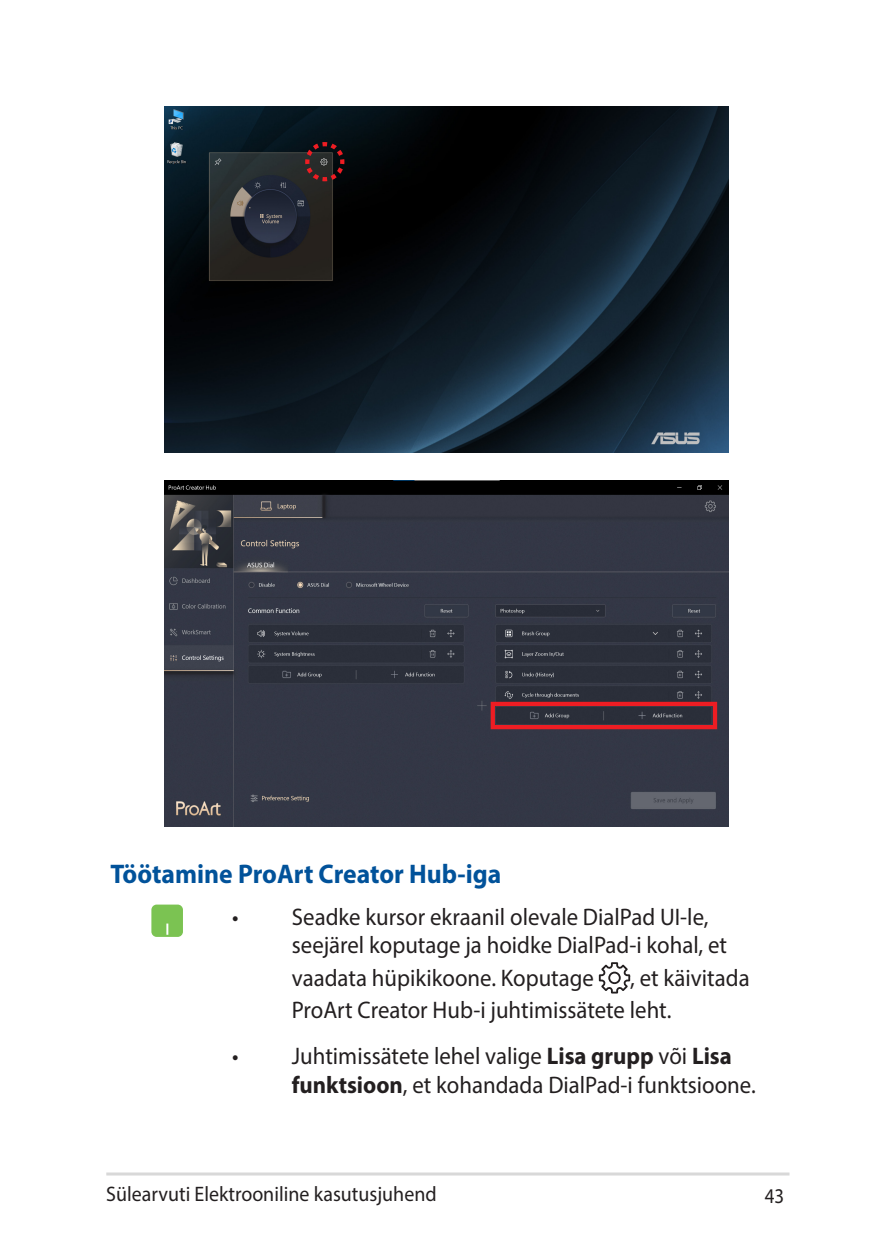
<style>
.page{position:relative;width:893px;height:1259px;background:#fff}
.page>*{position:absolute;margin:0;border:0;box-sizing:border-box;transform-origin:0 0}
.t1{font:700 27px "Myriad Pro";color:#01529a;scale:.95 1}
.t2{font:24px/28.8px "Myriad Pro";color:#231f20;scale:.95 1}
.t3{font:21px "Myriad Pro";color:#231f20;scale:.95 1}
.t4{font:21px "Myriad Pro";color:#231f20;scale:.9 1}
.s1{font-weight:700}
</style>
<div class="page">
<hr style="left:106px;top:1172px;width:683px;height:3px;background:#d8d8d8">
<div style="left:151px;top:904px;width:32px;height:33px;background:#7bc352;border-radius:5px"></div>
<svg style="left:166px;top:923px;width:2px;height:11px"></svg>
<svg style="left:599px;top:962px;width:31px;height:31px"></svg>
<img style="left:165px;top:480px;width:563px;height:347px">
<div style="left:491px;top:702px;width:226px;height:27px;border:4px solid #ee1d23"></div>
<img style="left:165px;top:106px;width:563px;height:346px">
<svg style="left:303px;top:140px;width:44px;height:44px;background:#321e1f"></svg>
<p class="t1" style="left:111px;top:856px;width:413px">Töötamine ProArt Creator Hub-iga</p>
<p class="t2" style="left:292px;top:902px;width:460px;text-indent:-60px">• Seadke kursor ekraanil olevale DialPad UI-le, seejärel koputage ja hoidke DialPad-i kohal, et</p>
<p class="t2" style="left:292px;top:963px;width:320px">vaadata hüpikikoone. Koputage</p>
<p class="t2" style="left:292px;top:961px;width:483px;line-height:32.4px;text-indent:338px">, et käivitada<br>ProArt Creator Hub-i juhtimissätete leht.</p>
<p class="t2" style="left:292px;top:1041px;width:490px;text-indent:-60px">• Juhtimissätete lehel valige <span class="s1">Lisa grupp</span> või <span class="s1">Lisa funktsioon</span>, et kohandada DialPad-i funktsioone.</p>
<p class="t3" style="left:106px;top:1180px;width:349px">Sülearvuti Elektrooniline kasutusjuhend</p>
<p class="t4" style="left:765px;top:1182px;width:23px">43</p>
</div>
